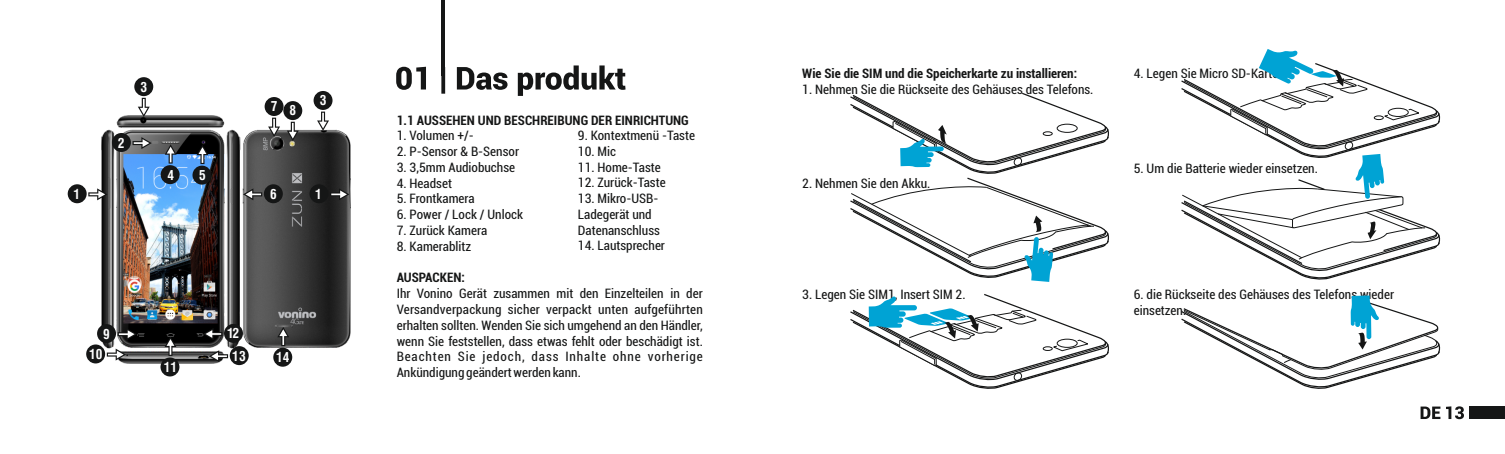
<style>
.page{position:relative;width:1505px;height:454px;background:#fff}
.page>*{position:absolute;margin:0;border:0;box-sizing:border-box;transform-origin:0 0}
.t1{font:700 condensed 13.3px "Swiss 721 BT";color:#fff}
.t2{font:condensed 13.12px/15.8px "Roboto";color:#151616}
.t3{font:700 condensed 13.12px "Roboto";color:#151616}
</style>
<div class="page">
<svg style="left:396px;top:65px;width:229px;height:31px"></svg>
<svg style="left:1446px;top:406px;width:18px;height:12px"></svg>
<svg style="left:1420px;top:406px;width:20px;height:12px"></svg>
<div style="left:1469px;top:406px;width:36px;height:12px;background:#151616"></div>
<hr style="left:441px;top:0;width:4px;height:76px;background:#151616">
<img style="left:101px;top:116px;width:249px;height:246px">
<div style="left:134px;top:77px;width:19px;height:19px;background:#151616;border-radius:50%"></div>
<svg style="left:138px;top:98px;width:12px;height:19px"></svg>
<div style="left:68px;top:184px;width:19px;height:19px;background:#151616;border-radius:50%"></div>
<svg style="left:88px;top:188px;width:20px;height:12px"></svg>
<div style="left:161px;top:165px;width:19px;height:19px;background:#151616;border-radius:50%"></div>
<svg style="left:165px;top:144px;width:12px;height:19px"></svg>
<div style="left:264px;top:184px;width:19px;height:19px;background:#151616;border-radius:50%"></div>
<svg style="left:243px;top:188px;width:19px;height:12px"></svg>
<div style="left:309px;top:184px;width:19px;height:19px;background:#151616;border-radius:50%"></div>
<svg style="left:330px;top:188px;width:19px;height:12px"></svg>
<div style="left:265px;top:97px;width:19px;height:19px;background:#151616;border-radius:50%"></div>
<svg style="left:268px;top:117px;width:12px;height:20px"></svg>
<div style="left:230px;top:345px;width:19px;height:19px;background:#151616;border-radius:50%"></div>
<svg style="left:209px;top:350px;width:19px;height:12px"></svg>
<div style="left:86px;top:344px;width:19px;height:19px;background:#151616;border-radius:50%"></div>
<svg style="left:107px;top:348px;width:19px;height:12px"></svg>
<div style="left:192px;top:165px;width:19px;height:19px;background:#151616;border-radius:50%"></div>
<svg style="left:196px;top:145px;width:12px;height:19px"></svg>
<div style="left:112px;top:133px;width:19px;height:19px;background:#151616;border-radius:50%"></div>
<svg style="left:133px;top:137px;width:19px;height:12px"></svg>
<div style="left:283px;top:101px;width:19px;height:19px;background:#151616;border-radius:50%"></div>
<svg style="left:287px;top:122px;width:12px;height:19px"></svg>
<div style="left:314px;top:91px;width:18px;height:19px;background:#151616;border-radius:50%"></div>
<svg style="left:317px;top:111px;width:12px;height:20px"></svg>
<div style="left:273px;top:347px;width:19px;height:19px;background:#151616;border-radius:50%"></div>
<svg style="left:277px;top:326px;width:12px;height:20px"></svg>
<div style="left:97px;top:324px;width:19px;height:18px;background:#151616;border-radius:50%"></div>
<svg style="left:118px;top:328px;width:19px;height:12px"></svg>
<div style="left:224px;top:323px;width:19px;height:19px;background:#151616;border-radius:50%"></div>
<svg style="left:203px;top:327px;width:19px;height:12px"></svg>
<div style="left:160px;top:357px;width:19px;height:19px;background:#151616;border-radius:50%"></div>
<svg style="left:164px;top:336px;width:12px;height:19px"></svg>
<svg style="left:850px;top:92px;width:259px;height:189px"></svg>
<svg style="left:850px;top:294px;width:259px;height:95px"></svg>
<svg style="left:1181px;top:49px;width:259px;height:231px"></svg>
<svg style="left:1181px;top:295px;width:259px;height:94px"></svg>
<p class="t1" style="left:73px;top:188px;width:8px">1</p>
<p class="t1" style="left:140px;top:81px;width:8px">3</p>
<p class="t1" style="left:118px;top:137px;width:8px">2</p>
<p class="t1" style="left:167px;top:169px;width:8px">4</p>
<p class="t1" style="left:199px;top:170px;width:8px">5</p>
<p class="t1" style="left:271px;top:101px;width:8px">7</p>
<p class="t1" style="left:289px;top:105px;width:8px">8</p>
<p class="t1" style="left:320px;top:95px;width:8px">3</p>
<p class="t1" style="left:270px;top:188px;width:8px">6</p>
<p class="t1" style="left:315px;top:188px;width:8px">1</p>
<p class="t1" style="left:103px;top:328px;width:8px">9</p>
<p class="t1" style="left:227px;top:328px;width:14px">12</p>
<p class="t1" style="left:164px;top:361px;width:15px">11</p>
<p class="t1" style="left:89px;top:348px;width:15px">10</p>
<p class="t1" style="left:232px;top:350px;width:15px">13</p>
<p class="t1" style="left:276px;top:352px;width:15px">14</p>
<p class="t3" style="left:397px;top:115px;width:294px">1.1 AUSSEHEN UND BESCHREIBUNG DER EINRICHTUNG</p>
<p class="t2" style="left:397px;top:129px;width:79px">1. Volumen +/-</p>
<p class="t2" style="left:397px;top:145px;width:124px">2. P-Sensor &amp; B-Sensor</p>
<p class="t2" style="left:397px;top:160px;width:120px">3. 3,5mm Audiobuchse</p>
<p class="t2" style="left:397px;top:176px;width:57px">4. Headset</p>
<p class="t2" style="left:397px;top:192px;width:80px">5. Frontkamera</p>
<p class="t2" style="left:397px;top:208px;width:128px">6. Power / Lock / Unlock</p>
<p class="t2" style="left:397px;top:223px;width:92px">7. Zurück Kamera</p>
<p class="t2" style="left:397px;top:239px;width:76px">8. Kamerablitz</p>
<p class="t3" style="left:397px;top:272px;width:70px">AUSPACKEN:</p>
<p class="t2" style="left:397px;top:286px;width:308px;text-align:justify">Ihr Vonino Gerät zusammen mit den Einzelteilen in der Versandverpackung sicher verpackt unten aufgeführten erhalten sollten. Wenden Sie sich umgehend an den Händler, wenn Sie feststellen, dass etwas fehlt oder beschädigt ist.<br>Beachten Sie jedoch, dass Inhalte ohne vorherige Ankündigung geändert werden kann.</p>
<p class="t2" style="left:578px;top:129px;width:119px">9. Kontextmenü -Taste</p>
<p class="t2" style="left:578px;top:144px;width:40px">10. Mic</p>
<p class="t2" style="left:578px;top:160px;width:84px">11. Home-Taste</p>
<p class="t2" style="left:578px;top:176px;width:89px">12. Zurück-Taste</p>
<p class="t2" style="left:578px;top:192px;width:84px">13. Mikro-USB-<br>Ladegerät und<br>Datenanschluss</p>
<p class="t2" style="left:578px;top:239px;width:89px">14. Lautsprecher</p>
<p class="t3" style="left:802px;top:68px;width:276px">Wie Sie die SIM und die Speicherkarte zu installieren:</p>
<p class="t2" style="left:802px;top:82px;width:293px">1. Nehmen Sie die Rückseite des Gehäuses des Telefons.</p>
<p class="t2" style="left:802px;top:177px;width:130px">2. Nehmen Sie den Akku.</p>
<p class="t2" style="left:802px;top:287px;width:165px">3. Legen Sie SIM1, Insert SIM 2.</p>
<p class="t2" style="left:1134px;top:67px;width:149px">4. Legen Sie Micro SD-Karte.</p>
<p class="t2" style="left:1134px;top:161px;width:186px">5. Um die Batterie wieder einsetzen.</p>
<p class="t2" style="left:1134px;top:287px;width:262px">6. die Rückseite des Gehäuses des Telefons wieder einsetzen.</p>
</div>
